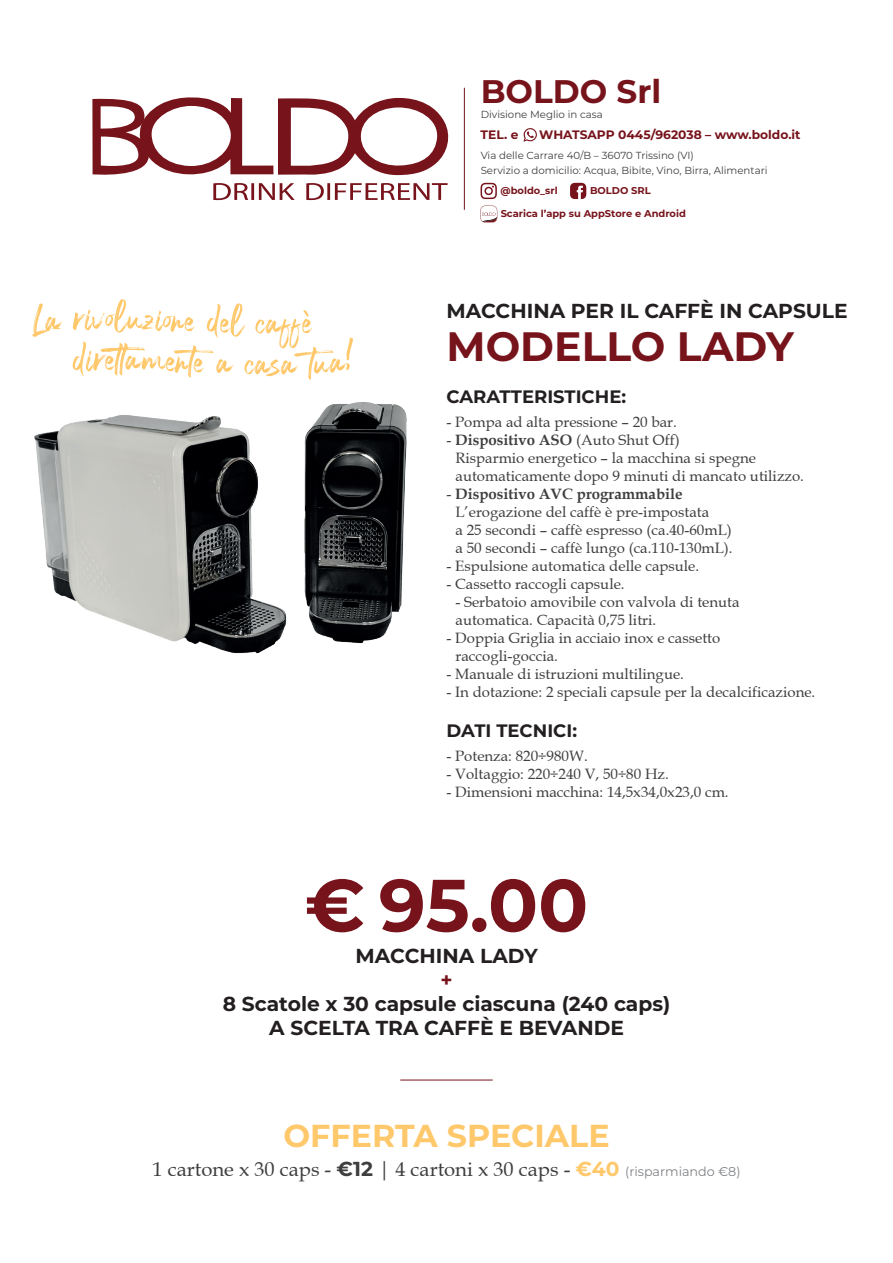
<style>
.page{position:relative;width:893px;height:1263px;background:#fff}
.page>*{position:absolute;margin:0;border:0;box-sizing:border-box;transform-origin:0 0}
.t1{font:700 73.8px "Montserrat";color:#77131b}
.t2{font:700 40.95px "Montserrat";color:#77131b}
.t3{font:700 32.7px "Montserrat";color:#77131b}
.t4{font:700 31.65px "Montserrat";color:#fec86b}
.t5{font:700 20.25px/24.3px "Montserrat";color:#231f20;text-align:center}
.t6{font:20.25px "Book Antiqua";color:#3e3e3f}
.t7{font:700 20.25px "Montserrat";color:#77131b}
.t8{font:700 18px "Montserrat";color:#231f20}
.t9{font:15px/18px "Book Antiqua";color:#3e3e3f}
.t10{font:700 12.3px "Montserrat";color:#77131b}
.t11{font:10.2px "Montserrat";color:#3e3e3f}
.t12{font:700 9.9px "Montserrat";color:#77131b}
.s1{font-weight:700}
.s2{font-family:"Montserrat";font-weight:700}
.s3{font-family:"Montserrat";font-weight:700;color:#fec86b}
.s4{font-family:"Montserrat";font-size:12.75px;color:#808285}
</style>
<div class="page">
<img style="left:32px;top:299px;width:375px;height:355px">
<svg style="left:523px;top:128px;width:14px;height:14px"></svg>
<svg style="left:481px;top:183px;width:16px;height:16px"></svg>
<svg style="left:570px;top:183px;width:16px;height:16px"></svg>
<svg style="left:480px;top:206px;width:17px;height:17px"></svg>
<svg style="left:92px;top:97px;width:357px;height:103px"></svg>
<hr style="left:464px;top:88px;width:1px;height:122px;background:#77131b">
<hr style="left:400px;top:1080px;width:93px;height:1px;background:#77131b">
<h3 class="t3" style="left:481px;top:68px;width:182px">BOLDO Srl</h3>
<p class="t11" style="left:481px;top:108px;width:124px">Divisione Meglio in casa</p>
<p class="t10" style="left:481px;top:126px;width:39px">TEL. e</p>
<p class="t10" style="left:539px;top:126px;width:263px">WHATSAPP 0445/962038 – www.boldo.it</p>
<p class="t11" style="left:481px;top:148px;width:215px">Via delle Carrare 40/B – 36070 Trissino (VI)</p>
<p class="t12" style="left:501px;top:183px;width:59px">@boldo_srl</p>
<p class="t11" style="left:481px;top:163px;width:288px">Servizio a domicilio: Acqua, Bibite, Vino, Birra, Alimentari</p>
<p class="t12" style="left:590px;top:183px;width:62px">BOLDO SRL</p>
<p class="t12" style="left:501px;top:206px;width:187px">Scarica l’app su AppStore e Android</p>
<h3 class="t5" style="left:446px;top:298px;width:403px">MACCHINA PER IL CAFFÈ IN CAPSULE</h3>
<h2 class="t2" style="left:446px;top:317px;width:349px">MODELLO LADY</h2>
<p class="t8" style="left:446px;top:384px;width:181px">CARATTERISTICHE:</p>
<p class="t9" style="left:446px;top:413px;width:232px">- Pompa ad alta pressione – 20 bar.</p>
<p class="t9" style="left:455px;top:431px;width:350px;text-indent:-9px">- <span class="s1">Dispositivo ASO</span> (Auto Shut Off)<br>Risparmio energetico – la macchina si spegne automaticamente dopo 9 minuti di mancato utilizzo.</p>
<p class="t9" style="left:455px;top:485px;width:279px;text-indent:-9px">- <span class="s1">Dispositivo AVC programmabile </span>L’erogazione del caffè è pre-impostata<br>a 25 secondi – caffè espresso (ca.40-60mL) a 50 secondi – caffè lungo (ca.110-130mL).</p>
<p class="t9" style="left:446px;top:557px;width:254px">- Espulsione automatica delle capsule.</p>
<p class="t9" style="left:446px;top:575px;width:180px">- Cassetto raccogli capsule.</p>
<p class="t9" style="left:455px;top:593px;width:286px">- Serbatoio amovibile con valvola di tenuta automatica. Capacità 0,75 litri.</p>
<p class="t9" style="left:455px;top:629px;width:266px;text-indent:-9px">- Doppia Griglia in acciaio inox e cassetto raccogli-goccia.</p>
<p class="t9" style="left:446px;top:665px;width:239px">- Manuale di istruzioni multilingue.</p>
<p class="t9" style="left:446px;top:683px;width:370px">- In dotazione: 2 speciali capsule per la decalcificazione.</p>
<p class="t8" style="left:446px;top:718px;width:132px">DATI TECNICI:</p>
<p class="t9" style="left:446px;top:747px;width:143px">- Potenza: 820÷980W.</p>
<p class="t9" style="left:446px;top:765px;width:224px">- Voltaggio: 220÷240 V, 50÷80 Hz.</p>
<p class="t9" style="left:446px;top:783px;width:284px">- Dimensioni macchina: 14,5x34,0x23,0 cm.</p>
<h1 class="t1" style="left:305px;top:852px;width:285px">€ 95.00</h1>
<h3 class="t5" style="left:356px;top:942px;width:184px">MACCHINA LADY</h3>
<h3 class="t7" style="left:441px;top:965px;width:14px">+</h3>
<h3 class="t5" style="left:223px;top:991px;width:449px">8 Scatole x 30 capsule ciascuna (240 caps)<br>A SCELTA TRA CAFFÈ E BEVANDE</h3>
<h3 class="t4" style="left:284px;top:1113px;width:328px">OFFERTA SPECIALE</h3>
<h3 class="t6" style="left:153px;top:1156px;width:589px">1 cartone x 30 caps - <span class="s2">€12</span> | 4 cartoni x 30 caps - <span class="s3">€40</span> <span class="s4">(risparmiando €8)</span></h3>
</div>
